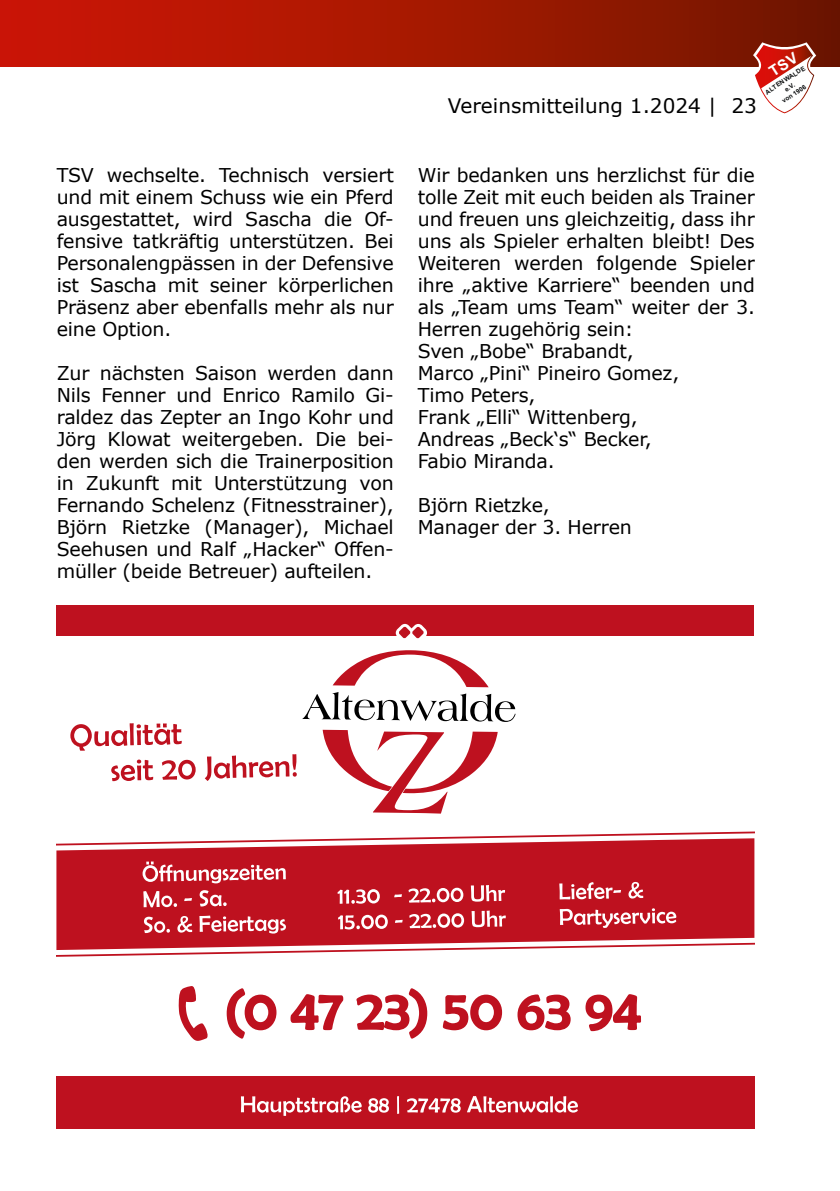
<style>
.page{position:relative;width:840px;height:1191px;background:#fff}
.page>*{position:absolute;margin:0;border:0;box-sizing:border-box;transform-origin:0 0}
.t1{font:20px "Verdana";color:#000}
.t2{font:19px/22px "Verdana";letter-spacing:-.01em;color:#000;text-align:justify}
.t3{font:700 6.4px/8.2px "Arial";color:#0e1011;text-align:center}
</style>
<div class="page">
<div style="left:0;top:0;width:839px;height:67px;background:linear-gradient(to right,#d21705,#721700)"></div>
<svg style="left:56px;top:831px;width:698px;height:126px"></svg>
<svg style="left:142px;top:861px;width:144px;height:22px"></svg>
<svg style="left:143px;top:891px;width:34px;height:16px"></svg>
<svg style="left:184px;top:898px;width:8px;height:3px"></svg>
<svg style="left:199px;top:890px;width:27px;height:16px"></svg>
<svg style="left:144px;top:916px;width:26px;height:17px"></svg>
<svg style="left:177px;top:916px;width:15px;height:16px"></svg>
<svg style="left:199px;top:915px;width:87px;height:18px"></svg>
<svg style="left:337px;top:889px;width:42px;height:14px"></svg>
<svg style="left:394px;top:894px;width:8px;height:3px"></svg>
<svg style="left:408px;top:887px;width:55px;height:15px"></svg>
<svg style="left:470px;top:885px;width:35px;height:16px"></svg>
<svg style="left:338px;top:914px;width:49px;height:15px"></svg>
<svg style="left:395px;top:919px;width:7px;height:4px"></svg>
<svg style="left:409px;top:913px;width:55px;height:15px"></svg>
<svg style="left:471px;top:910px;width:34px;height:17px"></svg>
<svg style="left:559px;top:882px;width:61px;height:17px"></svg>
<svg style="left:628px;top:882px;width:15px;height:16px"></svg>
<svg style="left:559px;top:908px;width:117px;height:20px"></svg>
<div style="left:56px;top:605px;width:698px;height:31px;background:#be111f"></div>
<div style="left:56px;top:1076px;width:698px;height:52px;background:#be111f"></div>
<svg style="left:70px;top:723px;width:112px;height:27px"></svg>
<svg style="left:111px;top:759px;width:42px;height:22px"></svg>
<svg style="left:162px;top:760px;width:33px;height:19px"></svg>
<svg style="left:205px;top:624px;width:311px;height:190px"></svg>
<svg style="left:241px;top:1096px;width:120px;height:19px"></svg>
<svg style="left:368px;top:1098px;width:21px;height:14px"></svg>
<svg style="left:397px;top:1096px;width:2px;height:17px"></svg>
<svg style="left:407px;top:1098px;width:53px;height:14px"></svg>
<svg style="left:467px;top:1096px;width:110px;height:16px"></svg>
<svg style="left:226px;top:988px;width:51px;height:51px"></svg>
<svg style="left:290px;top:994px;width:54px;height:37px"></svg>
<svg style="left:356px;top:988px;width:72px;height:51px"></svg>
<svg style="left:442px;top:994px;width:60px;height:37px"></svg>
<svg style="left:517px;top:994px;width:54px;height:37px"></svg>
<svg style="left:585px;top:994px;width:56px;height:38px"></svg>
<svg style="left:178px;top:986px;width:30px;height:55px"></svg>
<svg style="left:752px;top:42px;width:63px;height:71px"></svg>
<p class="t2" style="left:57px;top:164px;width:338px">TSV wechselte. Technisch versiert und mit einem Schuss wie ein Pferd ausgestattet, wird Sascha die Of&shy;fensive tatkräftig unterstützen. Bei Personalengpässen in der Defensive ist Sascha mit seiner körperlichen Präsenz aber ebenfalls mehr als nur eine Option.</p>
<p class="t2" style="left:57px;top:362px;width:338px">Zur nächsten Saison werden dann Nils Fenner und Enrico Ramilo Gi&shy;raldez das Zepter an Ingo Kohr und Jörg Klowat weitergeben. Die bei&shy;den werden sich die Trainerposition in Zukunft mit Unterstützung von Fernando Schelenz (Fitnesstrainer), Björn Rietzke (Manager), Michael Seehusen und Ralf „Hacker“ Offen&shy;müller (beide Betreuer) aufteilen.</p>
<p class="t1" style="left:447px;top:92px;width:310px">Vereinsmitteilung 1.2024 | 23</p>
<p class="t3" style="left:763px;top:89px;width:48px;rotate:-33deg">ALTENWALDE e.V.<br>von 1906</p>
<p class="t2" style="left:417px;top:164px;width:338px;text-align:left">Wir bedanken uns herzlichst für die tolle Zeit mit euch beiden als Trainer und freuen uns gleichzeitig, dass ihr uns als Spieler erhalten bleibt! Des<br>Weiteren werden folgende Spieler ihre „aktive Karriere“ beenden und als „Team ums Team“ weiter der 3.<br>Herren zugehörig sein:<br>Sven „Bobe“ Brabandt,<br>Marco „Pini“ Pineiro Gomez,<br>Timo Peters,<br>Frank „Elli“ Wittenberg,<br>Andreas „Beck‘s“ Becker,<br>Fabio Miranda.</p>
<p class="t2" style="left:417px;top:494px;width:215px">Björn Rietzke,<br>Manager der 3. Herren</p>
</div>
